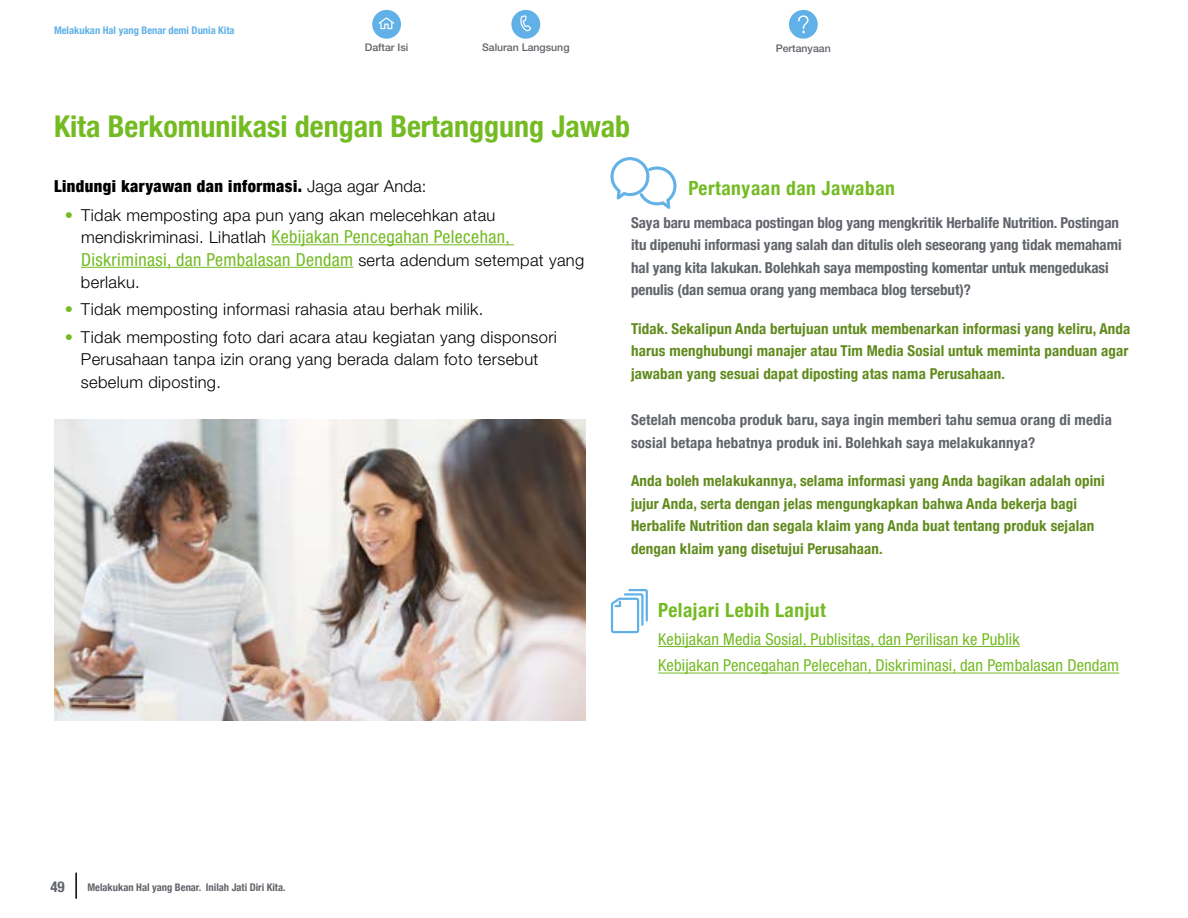
<style>
.page{position:relative;width:1188px;height:918px;background:#fff}
.page>*{position:absolute;margin:0;border:0;box-sizing:border-box;transform-origin:0 0}
.t1{font:700 condensed 30px "Helvetica Neue";color:#74bb23}
.t2{font:700 condensed 19.5px "Helvetica Neue";letter-spacing:.025em;color:#74bb23}
.t3{font:condensed 18px/22.5px "Helvetica Neue LT Std";letter-spacing:.02em;color:#74bb23}
.t4{font:300 16.5px/22.5px "Helvetica Neue LT Std";letter-spacing:.02em;color:#000}
.t5{font:condensed 16.5px/26.5px "Helvetica Neue LT Std";letter-spacing:.01em;color:#74bb23}
.t6{font:900 condensed 16.5px "Helvetica Neue";letter-spacing:.025em;color:#000}
.t7{font:700 condensed 15px/22.5px "Helvetica Neue";letter-spacing:.01em;color:#618b1d;text-align:justify}
.t8{font:700 condensed 15px/22.5px "Helvetica Neue";letter-spacing:-.005em;color:#61646a}
.t9{font:700 condensed 10.5px "Helvetica Neue";color:#61646a}
.t10{font:500 10.5px "Helvetica Neue LT Std";color:#61646a}
.t11{font:700 condensed 10.5px "Helvetica Neue";color:#61b1e8}
.s1{font-family:"Helvetica Neue LT Std";font-weight:300;font-stretch:normal}
.s2{color:#74bb23}
.s3{font-weight:300;font-stretch:normal;font-size:16.5px;color:#000}
</style>
<div class="page">
<svg style="left:372px;top:10px;width:29px;height:29px"></svg>
<svg style="left:511px;top:9px;width:30px;height:30px"></svg>
<svg style="left:789px;top:9px;width:29px;height:30px"></svg>
<hr style="left:271px;top:244px;width:243px;height:1px;background:#74bb23">
<hr style="left:81px;top:267px;width:272px;height:1px;background:#74bb23">
<hr style="left:658px;top:646px;width:362px;height:1px;background:#74bb23">
<hr style="left:658px;top:673px;width:461px;height:1px;background:#74bb23">
<img style="left:54px;top:419px;width:531px;height:301px">
<svg style="left:611px;top:157px;width:65px;height:52px"></svg>
<svg style="left:610px;top:589px;width:38px;height:45px"></svg>
<hr style="left:75px;top:873px;width:2px;height:26px;background:#000">
<p class="t11" style="left:54px;top:24px;width:182px">Melakukan Hal yang Benar demi Dunia Kita</p>
<p class="t10" style="left:365px;top:41px;width:45px">Daftar Isi</p>
<p class="t10" style="left:482px;top:41px;width:89px">Saluran Langsung</p>
<p class="t10" style="left:776px;top:42px;width:57px">Pertanyaan</p>
<h1 class="t1" style="left:54px;top:108px;width:578px">Kita Berkomunikasi dengan Bertanggung Jawab</h1>
<p class="t6" style="left:54px;top:176px;width:374px">Lindungi karyawan dan informasi. <span class="s1">Jaga agar Anda:</span></p>
<p class="t4" style="left:65px;top:203px;width:432px"><span class="s2">•</span> Tidak memposting apa pun yang akan melecehkan atau</p>
<p class="t3" style="left:81px;top:225px;width:505px"><span class="s3">mendiskriminasi. Lihatlah</span> Kebijakan Pencegahan Pelecehan,<br>Diskriminasi, dan Pembalasan Dendam <span class="s3">serta adendum setempat yang</span></p>
<p class="t4" style="left:81px;top:271px;width:60px">berlaku.</p>
<p class="t4" style="left:65px;top:298px;width:420px"><span class="s2">•</span> Tidak memposting informasi rahasia atau berhak milik.</p>
<p class="t4" style="left:81px;top:325px;width:477px;text-indent:-16px"><span class="s2">•</span> Tidak memposting foto dari acara atau kegiatan yang disponsori<br>Perusahaan tanpa izin orang yang berada dalam foto tersebut sebelum diposting.</p>
<h2 class="t2" style="left:688px;top:176px;width:208px">Pertanyaan dan Jawaban</h2>
<p class="t8" style="left:631px;top:211px;width:492px">Saya baru membaca postingan blog yang mengkritik Herbalife Nutrition. Postingan itu dipenuhi informasi yang salah dan ditulis oleh seseorang yang tidak memahami hal yang kita lakukan. Bolehkah saya memposting komentar untuk mengedukasi penulis (dan semua orang yang membaca blog tersebut)?</p>
<p class="t7" style="left:631px;top:317px;width:501px">Tidak. Sekalipun Anda bertujuan untuk membenarkan informasi yang keliru, Anda harus menghubungi manajer atau Tim Media Sosial untuk meminta panduan agar jawaban yang sesuai dapat diposting atas nama Perusahaan.</p>
<p class="t8" style="left:631px;top:408px;width:482px">Setelah mencoba produk baru, saya ingin memberi tahu semua orang di media sosial betapa hebatnya produk ini. Bolehkah saya melakukannya?</p>
<p class="t7" style="left:631px;top:470px;width:475px;text-align:left">Anda boleh melakukannya, selama informasi yang Anda bagikan adalah opini jujur Anda, serta dengan jelas mengungkapkan bahwa Anda bekerja bagi Herbalife Nutrition dan segala klaim yang Anda buat tentang produk sejalan dengan klaim yang disetujui Perusahaan.</p>
<h2 class="t2" style="left:658px;top:599px;width:169px">Pelajari Lebih Lanjut</h2>
<p class="t5" style="left:658px;top:626px;width:463px">Kebijakan Media Sosial, Publisitas, dan Perilisan ke Publik<br>Kebijakan Pencegahan Pelecehan, Diskriminasi, dan Pembalasan Dendam</p>
<p class="t8" style="left:50px;top:875px;width:16px">49</p>
<p class="t9" style="left:87px;top:881px;width:200px">Melakukan Hal yang Benar. Inilah Jati Diri Kita.</p>
</div>
